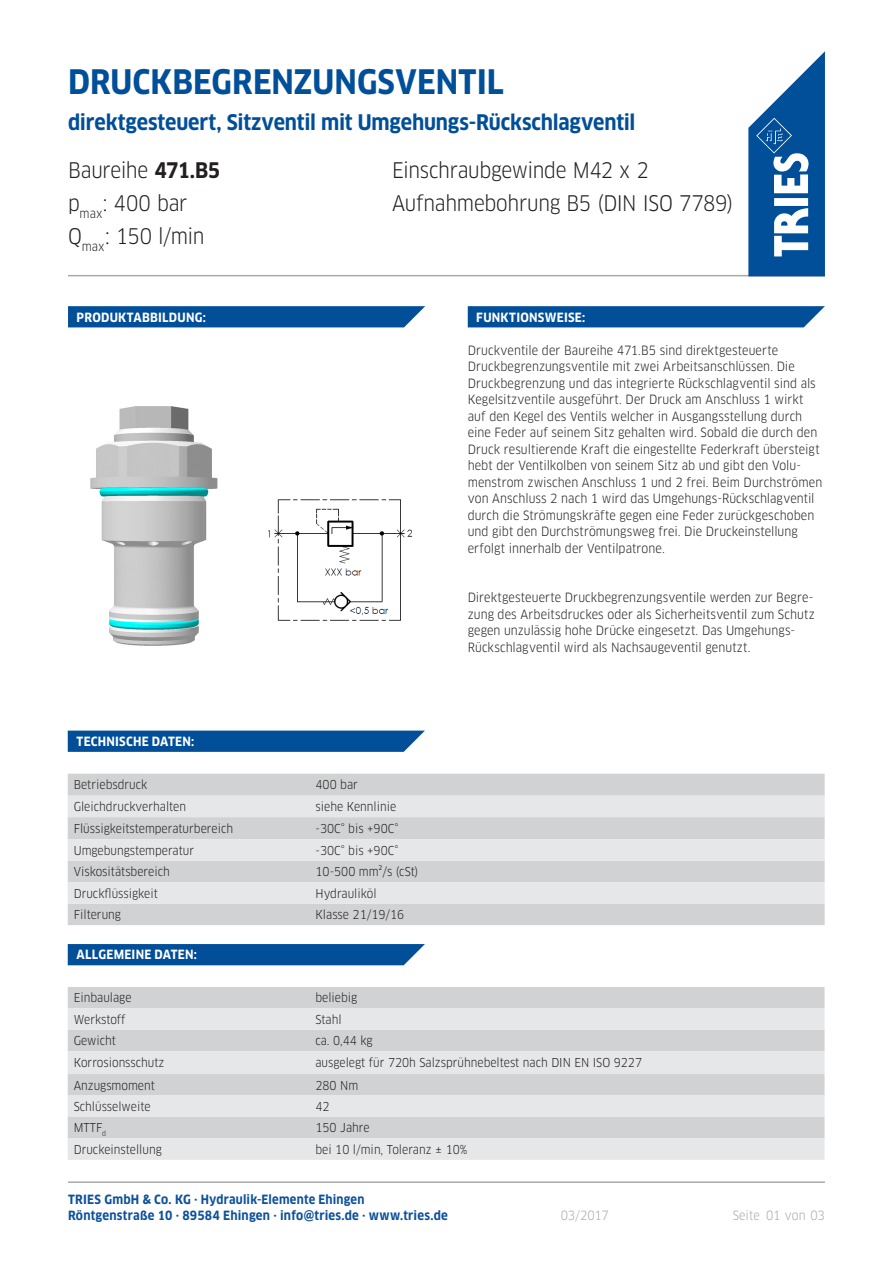
<style>
.page{position:relative;width:893px;height:1263px;background:#fff}
.page>*{position:absolute;margin:0;border:0;box-sizing:border-box;transform-origin:0 0}
.t1{font:700 33px "Clan OT Narr";color:#014e99}
.t2{font:21px "Clan OT Narr";letter-spacing:-.015em;color:#231f20}
.t3{font:700 21px "Clan OT Narr";letter-spacing:-.005em;color:#014e99}
.t4{font:12.45px/16.5px "Clan OT Narr";letter-spacing:.005em;color:#231f20}
.t5{font:700 12.45px/16.5px "Clan OT Narr";letter-spacing:.02em;color:#0e519b}
.t6{font:700 12.45px "Clan OT Narr";letter-spacing:.02em;color:#fff}
.t7{font:12.45px "Clan OT Narr";letter-spacing:-.005em;color:#a8a9ad}
.t8{font:12px "Clan OT Narr";color:#231f20}
.s1{font-weight:700}
</style>
<div class="page">
<hr style="left:68px;top:275px;width:757px;height:1px;background:#a8a9ad">
<svg style="left:748px;top:51px;width:77px;height:225px"></svg>
<hr style="left:68px;top:1181px;width:757px;height:2px;background:#a8a9ad">
<svg style="left:68px;top:731px;width:357px;height:21px;background:#0a549c"></svg>
<svg style="left:68px;top:306px;width:357px;height:21px;background:#0a549c"></svg>
<svg style="left:468px;top:306px;width:357px;height:21px;background:#0a549c"></svg>
<div style="left:68px;top:774px;width:757px;height:151px;background:#d1d2d4"></div>
<svg style="left:68px;top:796px;width:757px;height:108px;background:#dddee0"></svg>
<img style="left:268px;top:499px;width:145px;height:122px">
<div style="left:68px;top:987px;width:756px;height:21px;background:#d1d2d4"></div>
<svg style="left:68px;top:1008px;width:756px;height:152px;background:#dddee0"></svg>
<svg style="left:68px;top:944px;width:357px;height:21px;background:#09539c"></svg>
<img style="left:90px;top:406px;width:128px;height:240px">
<p class="t1" style="left:68px;top:63px;width:437px">DRUCKBEGRENZUNGSVENTIL</p>
<p class="t3" style="left:68px;top:111px;width:569px">direktgesteuert, Sitzventil mit Umgehungs-Rückschlagventil</p>
<p class="t2" style="left:68px;top:158px;width:154px">Baureihe <span class="s1">471.B5</span></p>
<p class="t2" style="left:392px;top:158px;width:258px">Einschraubgewinde M42 x 2</p>
<p class="t2" style="left:68px;top:191px;width:121px">p<sub>max</sub>: 400 bar</p>
<p class="t2" style="left:392px;top:191px;width:343px">Aufnahmebohrung B5 (DIN ISO 7789)</p>
<p class="t2" style="left:68px;top:224px;width:138px">Q<sub>max</sub>: 150 l/min</p>
<p class="t6" style="left:77px;top:310px;width:131px">PRODUKTABBILDUNG:</p>
<p class="t6" style="left:77px;top:734px;width:119px">TECHNISCHE DATEN:</p>
<p class="t8" style="left:74px;top:777px;width:75px">Betriebsdruck</p>
<p class="t8" style="left:316px;top:777px;width:44px">400 bar</p>
<p class="t8" style="left:74px;top:799px;width:114px">Gleichdruckverhalten</p>
<p class="t8" style="left:316px;top:799px;width:82px">siehe Kennlinie</p>
<p class="t8" style="left:74px;top:821px;width:161px">Flüssigkeitstemperaturbereich</p>
<p class="t8" style="left:316px;top:821px;width:84px">-30C° bis +90C°</p>
<p class="t8" style="left:74px;top:843px;width:122px">Umgebungstemperatur</p>
<p class="t8" style="left:316px;top:843px;width:84px">-30C° bis +90C°</p>
<p class="t8" style="left:74px;top:865px;width:98px">Viskositätsbereich</p>
<p class="t8" style="left:316px;top:865px;width:104px">10-500 mm²/s (cSt)</p>
<p class="t8" style="left:74px;top:886px;width:86px">Druckflüssigkeit</p>
<p class="t8" style="left:316px;top:886px;width:63px">Hydrauliköl</p>
<p class="t8" style="left:74px;top:907px;width:49px">Filterung</p>
<p class="t8" style="left:316px;top:907px;width:90px">Klasse 21/19/16</p>
<p class="t6" style="left:76px;top:947px;width:122px">ALLGEMEINE DATEN:</p>
<p class="t6" style="left:476px;top:310px;width:110px">FUNKTIONSWEISE:</p>
<p class="t4" style="left:468px;top:342px;width:356px">Druckventile der Baureihe 471.B5 sind direktgesteuerte Druckbegrenzungsventile mit zwei Arbeitsanschlüssen. Die Druckbegrenzung und das integrierte Rückschlagventil sind als Kegelsitzventile ausgeführt. Der Druck am Anschluss 1 wirkt auf den Kegel des Ventils welcher in Ausgangsstellung durch eine Feder auf seinem Sitz gehalten wird. Sobald die durch den Druck resultierende Kraft die eingestellte Federkraft übersteigt hebt der Ventilkolben von seinem Sitz ab und gibt den Volu&shy;menstrom zwischen Anschluss 1 und 2 frei. Beim Durchströmen von Anschluss 2 nach 1 wird das Umgehungs-Rückschlagventil durch die Strömungskräfte gegen eine Feder zurückgeschoben und gibt den Durchströmungsweg frei. Die Druckeinstellung erfolgt innerhalb der Ventilpatrone.</p>
<p class="t4" style="left:468px;top:589px;width:349px">Direktgesteuerte Druckbegrenzungsventile werden zur Begre&shy;zung des Arbeitsdruckes oder als Sicherheitsventil zum Schutz gegen unzulässig hohe Drücke eingesetzt. Das Umgehungs-Rückschlagventil wird als Nachsaugeventil genutzt.</p>
<p class="t8" style="left:74px;top:991px;width:59px">Einbaulage</p>
<p class="t8" style="left:315px;top:991px;width:43px">beliebig</p>
<p class="t8" style="left:74px;top:1012px;width:53px">Werkstoff</p>
<p class="t8" style="left:315px;top:1012px;width:28px">Stahl</p>
<p class="t8" style="left:74px;top:1034px;width:44px">Gewicht</p>
<p class="t8" style="left:315px;top:1034px;width:59px">ca. 0,44 kg</p>
<p class="t8" style="left:74px;top:1055px;width:92px">Korrosionsschutz</p>
<p class="t8" style="left:315px;top:1055px;width:328px">ausgelegt für 720h Salzsprühnebeltest nach DIN EN ISO 9227</p>
<p class="t8" style="left:74px;top:1078px;width:83px">Anzugsmoment</p>
<p class="t8" style="left:315px;top:1078px;width:44px">280 Nm</p>
<p class="t8" style="left:74px;top:1099px;width:78px">Schlüsselweite</p>
<p class="t8" style="left:315px;top:1099px;width:16px">42</p>
<p class="t8" style="left:74px;top:1121px;width:34px">MTTF<sub>d</sub></p>
<p class="t8" style="left:315px;top:1121px;width:56px">150 Jahre</p>
<p class="t8" style="left:74px;top:1142px;width:90px">Druckeinstellung</p>
<p class="t8" style="left:315px;top:1142px;width:153px">bei 10 l/min, Toleranz ± 10%</p>
<p class="t5" style="left:68px;top:1191px;width:381px">TRIES GmbH &amp; Co. KG · Hydraulik-Elemente Ehingen<br>Röntgenstraße 10 · 89584 Ehingen · info@tries.de · www.tries.de</p>
<p class="t7" style="left:561px;top:1208px;width:50px">03/2017</p>
<p class="t7" style="left:733px;top:1208px;width:94px">Seite 01 von 03</p>
</div>
